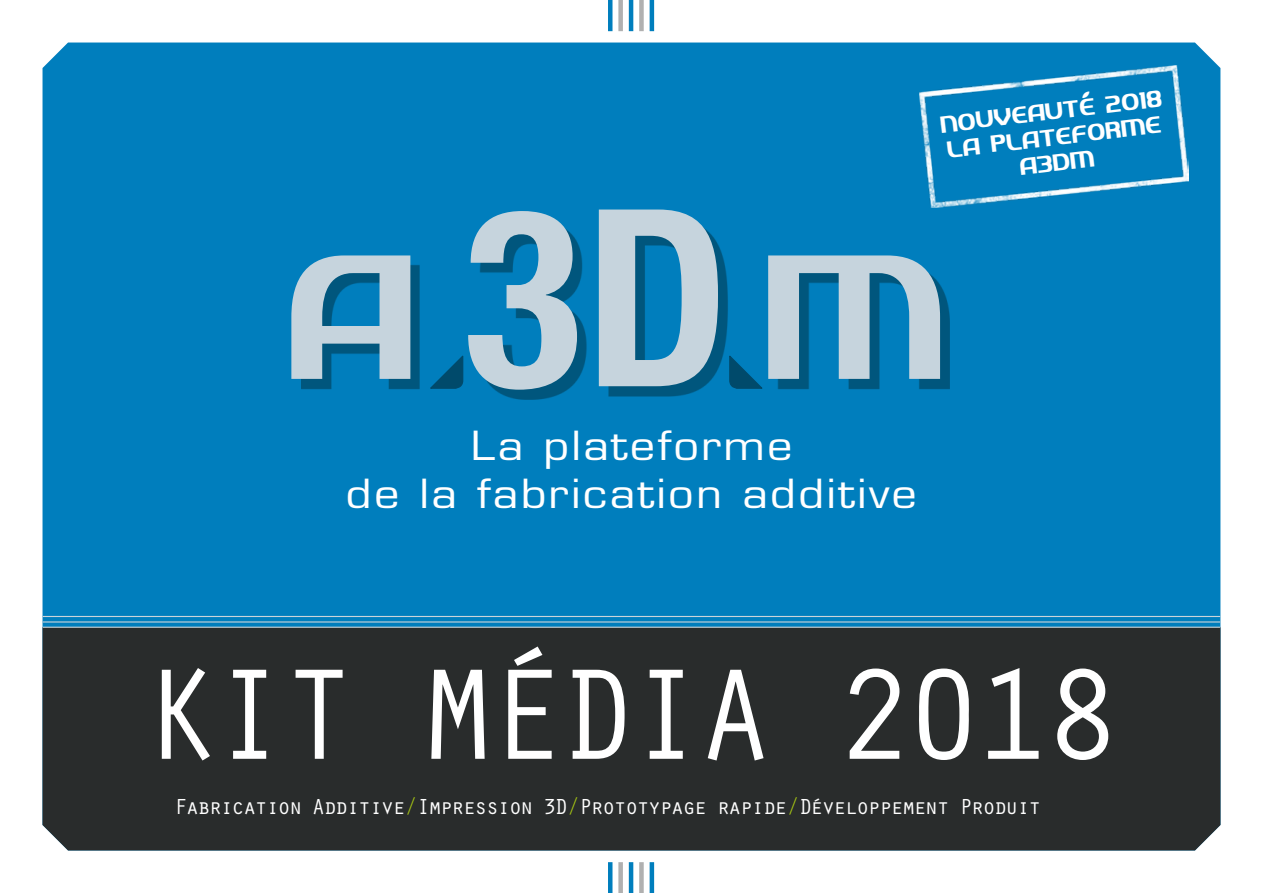
<style>
.page{position:relative;width:1263px;height:893px;background:#fff}
.page>*{position:absolute;margin:0;border:0;box-sizing:border-box;transform-origin:0 0}
.t1{font:180.45px "Imaki";color:#c6d4dd}
.t2{font:133.5px "Orator Std";letter-spacing:-.08em;color:#fff}
.t3{font:39.15px/48px "Eurostile";letter-spacing:.05em;color:#fff;text-align:center;scale:1.15 1}
.t4{font:24px/25.5px "Imaki";color:#fff;text-align:center}
.t5{font:22.5px "Orator Std";letter-spacing:-.09em;color:#fff}
.s1{font-family:"Helvetica Neue LT Std";font-weight:700;font-stretch:condensed;font-size:247.35px}
.s2{color:#a8c813}
</style>
<div class="page">
<div style="left:43px;top:43px;width:1177px;height:584px;background:#007ebd"></div>
<div style="left:43px;top:628px;width:1177px;height:222px;background:#292c2c"></div>
<hr style="left:43px;top:627px;width:1177px;height:1px;background:#cad4da">
<hr style="left:43px;top:621px;width:1177px;height:1px;background:#cad4da">
<hr style="left:43px;top:616px;width:1177px;height:1px;background:#cad4da">
<hr style="left:608px;top:0;width:4px;height:31px;background:#007ebd">
<div style="left:618px;top:0;width:5px;height:31px;background:#b0b0b0"></div>
<hr style="left:629px;top:0;width:4px;height:31px;background:#007ebd">
<div style="left:639px;top:0;width:5px;height:31px;background:#b0b0b0"></div>
<hr style="left:650px;top:0;width:4px;height:31px;background:#007ebd">
<hr style="left:608px;top:862px;width:4px;height:31px;background:#007ebd">
<div style="left:618px;top:862px;width:5px;height:31px;background:#b0b0b0"></div>
<hr style="left:629px;top:862px;width:4px;height:31px;background:#007ebd">
<div style="left:639px;top:862px;width:5px;height:31px;background:#b0b0b0"></div>
<hr style="left:650px;top:862px;width:4px;height:31px;background:#007ebd">
<img style="left:919px;top:66px;width:269px;height:141px">
<svg style="left:301px;top:219px;width:649px;height:180px;background:#006da2"></svg>
<svg style="left:429px;top:353px;width:35px;height:37px"></svg>
<svg style="left:729px;top:353px;width:34px;height:37px"></svg>
<p class="t4" style="left:939px;top:111px;width:225px;rotate:-7deg">NOUVEAUTÉ 2018<br>LA PLATEFORME<br>A3DM</p>
<h1 class="t1" style="left:291px;top:203px;width:663px">A <span class="s1">3D</span> M</h1>
<h3 class="t3" style="left:346px;top:422px;width:498px">La plateforme<br>de la fabrication additive</h3>
<h2 class="t2" style="left:140px;top:619px;width:984px">KIT MÉDIA 2018</h2>
<p class="t5" style="left:174px;top:791px;width:869px">Fabrication Additive<span class="s2">/</span>Impression 3D<span class="s2">/</span>Prototypage rapide<span class="s2">/</span>Développement Produit</p>
</div>
